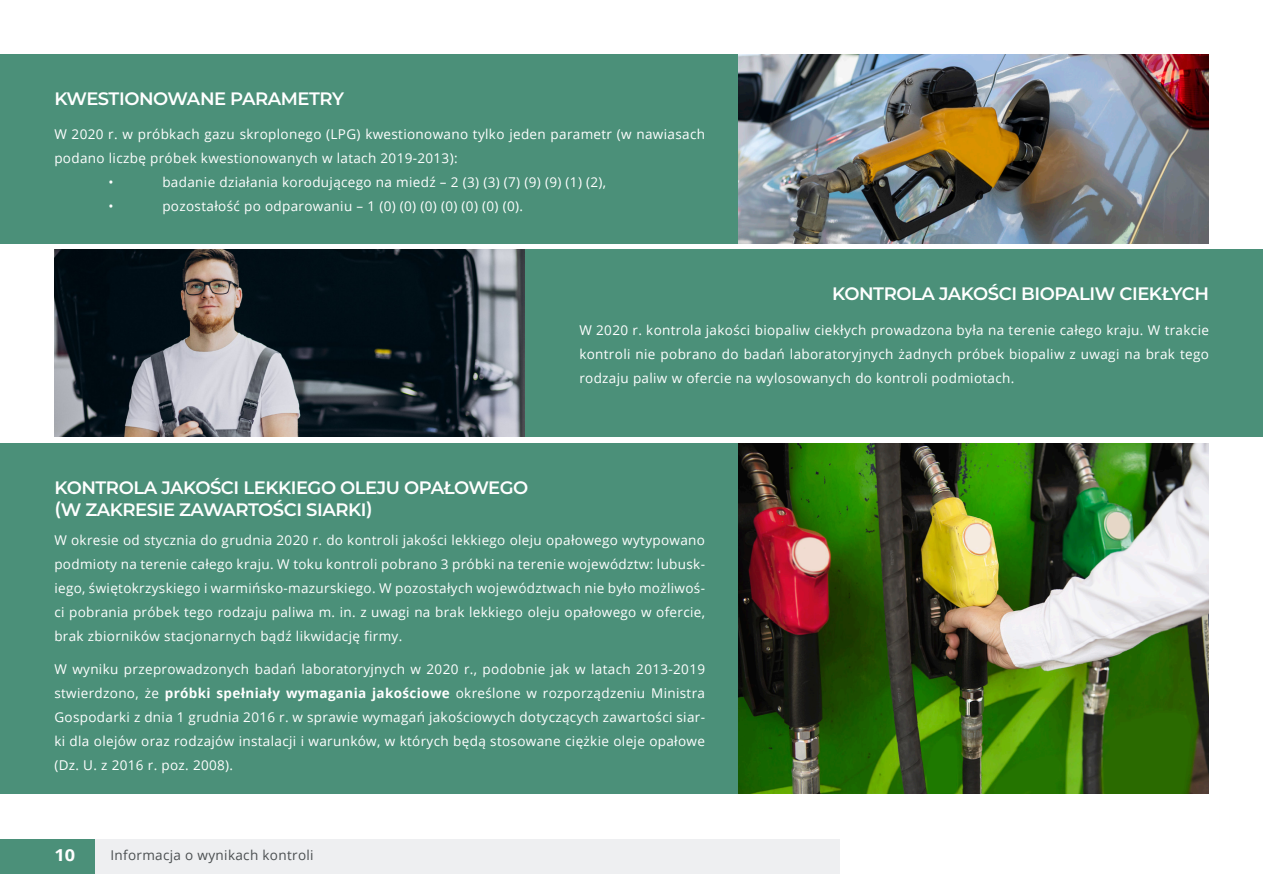
<style>
.page{position:relative;width:1263px;height:893px;background:#fff}
.page>*{position:absolute;margin:0;border:0;box-sizing:border-box;transform-origin:0 0}
.t1{font:600 18px/21.6px "Montserrat";letter-spacing:-.025em;color:#fff}
.t2{font:700 16.5px "Open Sans";color:#fff;scale:1.1 1}
.t3{font:13.5px/24px "Open Sans";letter-spacing:.025em;color:#fff;text-align:justify}
.t4{font:13.5px "Open Sans";letter-spacing:.025em;color:#4b4f51}
.s1{font-weight:700}
</style>
<div class="page">
<div style="left:0;top:839px;width:95px;height:34px;background:#4b9079"></div>
<div style="left:95px;top:839px;width:744px;height:34px;background:#eeeff1"></div>
<div style="left:0;top:54px;width:738px;height:189px;background:#4b9079"></div>
<div style="left:0;top:443px;width:738px;height:351px;background:#4b9079"></div>
<div style="left:525px;top:249px;width:738px;height:188px;background:#4b9079"></div>
<img style="left:738px;top:54px;width:471px;height:189px">
<img style="left:738px;top:443px;width:471px;height:350px">
<img style="left:54px;top:249px;width:471px;height:188px">
<p class="t1" style="left:55px;top:87px;width:291px">KWESTIONOWANE PARAMETRY</p>
<p class="t3" style="left:54px;top:122px;width:652px">W 2020 r. w próbkach gazu skroplonego (LPG) kwestionowano tylko jeden parametr (w nawiasach podano liczbę próbek kwestionowanych w latach 2019-2013):</p>
<p class="t3" style="left:108px;top:170px;width:7px">•</p>
<p class="t3" style="left:162px;top:170px;width:445px">badanie działania korodującego na miedź – 2 (3) (3) (7) (9) (9) (1) (2),</p>
<p class="t3" style="left:108px;top:194px;width:7px">•</p>
<p class="t3" style="left:162px;top:194px;width:362px">pozostałość po odparowaniu – 1 (0) (0) (0) (0) (0) (0) (0).</p>
<p class="t1" style="left:832px;top:282px;width:378px">KONTROLA JAKOŚCI BIOPALIW CIEKŁYCH</p>
<p class="t1" style="left:55px;top:476px;width:475px">KONTROLA JAKOŚCI LEKKIEGO OLEJU OPAŁOWEGO (W ZAKRESIE ZAWARTOŚCI SIARKI)</p>
<p class="t3" style="left:579px;top:317px;width:631px">W 2020 r. kontrola jakości biopaliw ciekłych prowadzona była na terenie całego kraju. W trakcie kontroli nie pobrano do badań laboratoryjnych żadnych próbek biopaliw z uwagi na brak tego rodzaju paliw w ofercie na wylosowanych do kontroli podmiotach.</p>
<p class="t3" style="left:54px;top:528px;width:652px">W okresie od stycznia do grudnia 2020 r. do kontroli jakości lekkiego oleju opałowego wytypowano podmioty na terenie całego kraju. W toku kontroli pobrano 3 próbki na terenie województw: lubusk&shy;iego, świętokrzyskiego i warmińsko-mazurskiego. W pozostałych województwach nie było możliwoś&shy;ci pobrania próbek tego rodzaju paliwa m. in. z uwagi na brak lekkiego oleju opałowego w ofercie, brak zbiorników stacjonarnych bądź likwidację firmy.</p>
<p class="t3" style="left:54px;top:657px;width:652px">W wyniku przeprowadzonych badań laboratoryjnych w 2020 r., podobnie jak w latach 2013-2019 stwierdzono, że <span class="s1">próbki spełniały wymagania jakościowe</span> określone w rozporządzeniu Ministra Gospodarki z dnia 1 grudnia 2016 r. w sprawie wymagań jakościowych dotyczących zawartości siar&shy;ki dla olejów oraz rodzajów instalacji i warunków, w których będą stosowane ciężkie oleje opałowe (Dz. U. z 2016 r. poz. 2008).</p>
<p class="t2" style="left:54px;top:843px;width:20px">10</p>
<p class="t4" style="left:110px;top:846px;width:205px">Informacja o wynikach kontroli</p>
</div>
